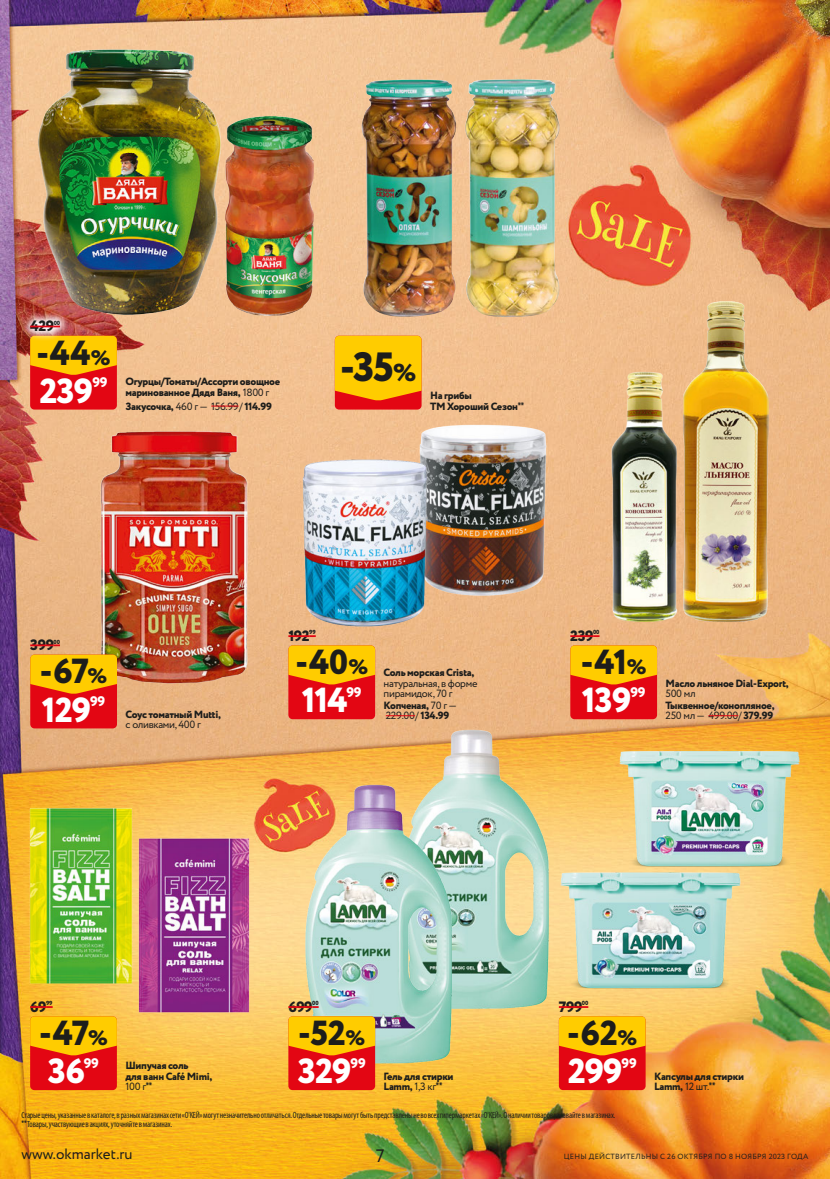
<style>
.page{position:relative;width:830px;height:1179px;background:#fff}
.page>*{position:absolute;margin:0;border:0;box-sizing:border-box;transform-origin:0 0}
.t1{font:800 40.8px "Circe";color:#1d1d1b}
.t2{font:800 34.8px "Circe";letter-spacing:-.015em;color:#1d1d1b}
.t3{font:800 34.8px "Circe";letter-spacing:-.03em;color:#fff}
.t4{font:18px "Circe";color:#1d1d1b}
.t5{font:800 15px "Circe";letter-spacing:-.03em;color:#1d1d1b}
.t6{font:15px "Circe";color:#1d1d1b}
.t7{font:800 13.95px "Circe";letter-spacing:-.03em;color:#fff}
.t8{font:800 10.5px/10.5px "Circe";letter-spacing:-.03em;color:#1d1d1b}
.t9{font:10.5px/10.9px "Circe";letter-spacing:-.03em;color:#1d1d1b}
.t10{font:condensed 9px/9px "Myriad Pro";letter-spacing:-.015em;color:#1d1d1b;scale:.95 1}
.t11{font:7.5px "Circe";letter-spacing:.03em;color:#1d1d1b}
.t12{font:800 6px "Circe";letter-spacing:-.03em;color:#1d1d1b}
.s1{font-size:20.85px}
.s2{font-weight:400}
.s3{font-size:24.45px}
.s4{font-family:"PT Sans";font-weight:700;font-stretch:condensed}
.s5{font-weight:800}
.s6{font-family:"PT Sans";font-weight:700}
</style>
<div class="page">
<img style="left:0;top:0;width:830px;height:1179px">
<svg style="left:211px;top:406px;width:28px;height:1px"></svg>
<div style="left:30px;top:336px;width:87px;height:73px;background:#e30613;border-radius:4px"></div>
<svg style="left:30px;top:336px;width:87px;height:39px;background:#fbb102"></svg>
<svg style="left:20px;top:323px;width:50px;height:18px"></svg>
<hr style="left:30px;top:325px;width:24px;height:2px;background:#e30613">
<svg style="left:54px;top:325px;width:6px;height:2px"></svg>
<img style="left:22px;top:807px;width:148px;height:178px">
<img style="left:81px;top:836px;width:176px;height:178px">
<div style="left:30px;top:1016px;width:87px;height:74px;background:#e30613;border-radius:4px"></div>
<svg style="left:30px;top:1016px;width:87px;height:39px;background:#fbb502"></svg>
<svg style="left:30px;top:1006px;width:23px;height:2px"></svg>
<img style="left:584px;top:723px;width:238px;height:179px">
<img style="left:562px;top:772px;width:215px;height:252px">
<div style="left:559px;top:1016px;width:87px;height:74px;background:#e30613;border-radius:4px"></div>
<svg style="left:562px;top:1016px;width:84px;height:39px;background:#fbb602"></svg>
<hr style="left:559px;top:1006px;width:23px;height:2px;background:#e30613">
<svg style="left:582px;top:1006px;width:6px;height:2px"></svg>
<img style="left:419px;top:424px;width:128px;height:172px">
<img style="left:303px;top:458px;width:125px;height:170px">
<svg style="left:386px;top:715px;width:29px;height:1px"></svg>
<div style="left:288px;top:645px;width:87px;height:74px;background:#e30613;border-radius:4px"></div>
<svg style="left:288px;top:645px;width:87px;height:39px;background:#fbb503"></svg>
<hr style="left:288px;top:635px;width:21px;height:2px;background:#e30613">
<svg style="left:309px;top:635px;width:7px;height:2px"></svg>
<div style="left:359px;top:716px;width:203px;height:13px;background:#ebb582"></div>
<img style="left:280px;top:729px;width:282px;height:369px">
<div style="left:288px;top:1016px;width:87px;height:74px;background:#e30613;border-radius:4px"></div>
<svg style="left:288px;top:1016px;width:87px;height:39px;background:#fbb503"></svg>
<hr style="left:288px;top:1006px;width:24px;height:2px;background:#e30613">
<svg style="left:312px;top:1006px;width:7px;height:2px"></svg>
<img style="left:42px;top:426px;width:239px;height:263px">
<div style="left:30px;top:654px;width:87px;height:74px;background:#e30613;border-radius:4px"></div>
<svg style="left:30px;top:654px;width:87px;height:40px;background:#fab203"></svg>
<hr style="left:30px;top:644px;width:24px;height:2px;background:#e30613">
<svg style="left:54px;top:644px;width:6px;height:2px"></svg>
<hr style="left:708px;top:715px;width:30px;height:1px;background:#e30613">
<div style="left:570px;top:645px;width:87px;height:74px;background:#e30613;border-radius:4px"></div>
<svg style="left:570px;top:645px;width:87px;height:39px;background:#fbb503"></svg>
<hr style="left:570px;top:635px;width:23px;height:2px;background:#e30613">
<svg style="left:593px;top:635px;width:6px;height:2px"></svg>
<img style="left:271px;top:117px;width:43px;height:199px">
<img style="left:0;top:41px;width:271px;height:282px">
<img style="left:465px;top:79px;width:95px;height:238px">
<img style="left:361px;top:80px;width:95px;height:237px">
<div style="left:335px;top:336px;width:87px;height:73px;background:#e30613;border-radius:4px"></div>
<svg style="left:335px;top:336px;width:87px;height:64px;background:#fdbe01"></svg>
<img style="left:608px;top:368px;width:71px;height:253px">
<img style="left:684px;top:302px;width:84px;height:319px">
<h3 class="t5" style="left:30px;top:316px;width:26px">429</h3>
<p class="t12" style="left:54px;top:318px;width:8px">00</p>
<h2 class="t2" style="left:36px;top:329px;width:76px">-44<span class="s1">%</span></h2>
<h3 class="t7" style="left:92px;top:373px;width:17px">99</h3>
<h2 class="t3" style="left:40px;top:367px;width:55px">239</h2>
<p class="t8" style="left:125px;top:377px;width:156px">Огурцы/Томаты/Ассорти овощное маринованное Дядя Ваня, <span class="s2">1800 г</span></p>
<p class="t8" style="left:125px;top:401px;width:148px">Закусочка, <span class="s2">460 г — 156.99/</span> 114.99</p>
<h1 class="t1" style="left:340px;top:340px;width:78px">-35<span class="s3">%</span></h1>
<p class="t8" style="left:430px;top:391px;width:96px">На грибы<br>ТМ Хороший Сезон<span class="s4">**</span></p>
<h3 class="t5" style="left:30px;top:635px;width:25px">399</h3>
<p class="t12" style="left:54px;top:637px;width:8px">00</p>
<h2 class="t2" style="left:40px;top:648px;width:69px">-67<span class="s1">%</span></h2>
<h3 class="t7" style="left:90px;top:691px;width:17px">99</h3>
<h2 class="t3" style="left:42px;top:686px;width:51px">129</h2>
<p class="t8" style="left:126px;top:709px;width:97px">Соус томатный Mutti,</p>
<p class="t9" style="left:126px;top:719px;width:77px">с оливками, 400 г</p>
<h3 class="t5" style="left:288px;top:626px;width:23px">192</h3>
<p class="t12" style="left:309px;top:628px;width:8px">99</p>
<h2 class="t2" style="left:295px;top:638px;width:74px">-40<span class="s1">%</span></h2>
<h3 class="t7" style="left:347px;top:682px;width:17px">99</h3>
<h2 class="t3" style="left:302px;top:677px;width:47px">114</h2>
<p class="t8" style="left:384px;top:668px;width:92px">Соль морская Crista,</p>
<p class="t9" style="left:384px;top:678px;width:95px">натуральная, в форме пирамидок, 70 г<br><span class="s5">Копченая,</span> 70 г —</p>
<p class="t9" style="left:386px;top:710px;width:65px">229.00/ <span class="s5">134.99</span></p>
<h3 class="t5" style="left:570px;top:626px;width:25px">239</h3>
<p class="t12" style="left:593px;top:628px;width:8px">00</p>
<h2 class="t2" style="left:581px;top:638px;width:67px">-41<span class="s1">%</span></h2>
<h3 class="t7" style="left:630px;top:682px;width:17px">99</h3>
<h2 class="t3" style="left:582px;top:677px;width:51px">139</h2>
<p class="t8" style="left:666px;top:678px;width:125px">Масло льняное Dial-Export,</p>
<p class="t9" style="left:666px;top:689px;width:32px">500 мл</p>
<p class="t8" style="left:666px;top:700px;width:111px">Тыквенное/конопляное,</p>
<p class="t9" style="left:666px;top:710px;width:109px">250 мл — 499.00/ <span class="s5">379.99</span></p>
<h3 class="t5" style="left:30px;top:996px;width:18px">69</h3>
<p class="t12" style="left:46px;top:999px;width:8px">99</p>
<h2 class="t2" style="left:39px;top:1009px;width:70px">-47<span class="s1">%</span></h2>
<h3 class="t5" style="left:288px;top:996px;width:26px">699</h3>
<p class="t12" style="left:312px;top:999px;width:8px">00</p>
<h2 class="t2" style="left:298px;top:1009px;width:69px">-52<span class="s1">%</span></h2>
<h3 class="t5" style="left:559px;top:996px;width:25px">799</h3>
<p class="t12" style="left:582px;top:999px;width:8px">00</p>
<h2 class="t2" style="left:567px;top:1009px;width:71px">-62<span class="s1">%</span></h2>
<h3 class="t7" style="left:84px;top:1053px;width:17px">99</h3>
<h2 class="t3" style="left:48px;top:1047px;width:38px">36</h2>
<p class="t8" style="left:125px;top:1061px;width:88px">Шипучая соль<br>для ванн Café Mimi,</p>
<p class="t9" style="left:125px;top:1081px;width:28px">100 г<span class="s4">**</span></p>
<h3 class="t7" style="left:351px;top:1053px;width:17px">99</h3>
<h2 class="t3" style="left:298px;top:1047px;width:55px">329</h2>
<p class="t8" style="left:384px;top:1071px;width:71px">Гель для стирки</p>
<p class="t8" style="left:384px;top:1082px;width:60px">Lamm, <span class="s2">1,3 кг</span><span class="s4">**</span></p>
<h3 class="t7" style="left:622px;top:1053px;width:17px">99</h3>
<h2 class="t3" style="left:568px;top:1047px;width:56px">299</h2>
<p class="t10" style="left:22px;top:1110px;width:626px">Старые цены, указанные в каталоге, в разных магазинах сети «О'КЕЙ» могут незначительно отличаться. Отдельные товары могут быть представлены не во всех гипермаркетах «О'КЕЙ». О наличии товаров узнавайте в магазинах. <span class="s6">**</span>Товары, участвующие в акциях, уточняйте в магазинах.</p>
<p class="t8" style="left:654px;top:1071px;width:91px">Капсулы для стирки</p>
<p class="t8" style="left:654px;top:1082px;width:63px">Lamm, <span class="s2">12 шт.</span><span class="s4">**</span></p>
<h3 class="t6" style="left:22px;top:1144px;width:113px">www.okmarket.ru</h3>
<h3 class="t4" style="left:376px;top:1143px;width:10px">7</h3>
<p class="t11" style="left:564px;top:1151px;width:246px">ЦЕНЫ ДЕЙСТВИТЕЛЬНЫ с 26 октября по 8 н оября 2023 ГОДА</p>
</div>
